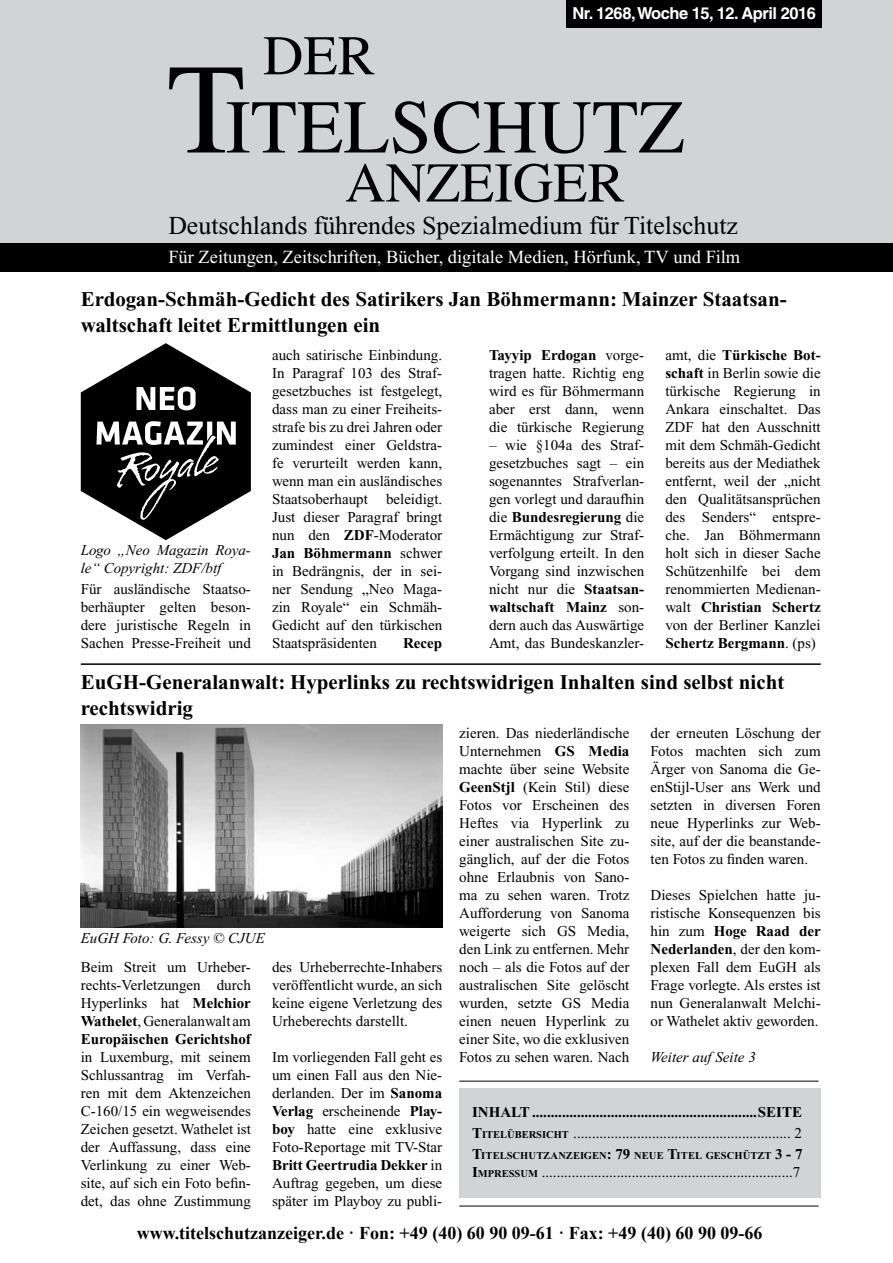
<style>
.page{position:relative;width:893px;height:1263px;background:#fff}
.page>*{position:absolute;margin:0;border:0;box-sizing:border-box;transform-origin:0 0}
.t1{font:75.9px "Times";color:#000}
.t2{font:55.95px "Times";color:#000}
.t3{font:25.8px "Times New Roman";color:#000}
.t4{font:700 21px/25.2px "Times New Roman";color:#000}
.t5{font:18.45px "Times New Roman";color:#fff}
.t6{font:700 18px "Times New Roman";color:#000}
.t7{font:700 16.5px "Helvetica";letter-spacing:-.03em;color:#fff}
.t8{font:15px/18px "Times New Roman";color:#000;text-align:justify}
.t9{font:700 15px/21px "Times New Roman";color:#000}
.t10{font:italic 15px/18px "Times New Roman";color:#000}
.t11{font:700 10.5px "Times New Roman";letter-spacing:.005em;color:#000}
.s1{font-size:128.4px}
.s2{font-weight:700}
.s3{font-style:inherit}
.s4{font-size:10.5px}
.s5{font-weight:400}
.s6{font-size:15px}
.s7{font-weight:700;font-size:10.5px}
</style>
<div class="page">
<img style="left:81px;top:724px;width:361px;height:204px">
<svg style="left:81px;top:343px;width:170px;height:197px"></svg>
<div style="left:0;top:0;width:893px;height:253px;background:#d1d3d4"></div>
<div style="left:0;top:243px;width:893px;height:29px;background:#000"></div>
<div style="left:567px;top:0;width:255px;height:27px;background:#000"></div>
<div style="left:459px;top:1089px;width:362px;height:109px;background:#d1d3d4"></div>
<hr style="left:459px;top:1081px;width:359px;height:1px;background:#000">
<hr style="left:459px;top:1206px;width:360px;height:1px;background:#000">
<hr style="left:81px;top:663px;width:740px;height:2px;background:#000">
<p class="t7" style="left:572px;top:3px;width:245px">Nr. 1268, Woche 15, 12. April 2016</p>
<h2 class="t2" style="left:263px;top:24px;width:114px">DER</h2>
<h1 class="t1" style="left:167px;top:84px;width:519px"><span class="s1">T</span>ITELSCHUTZ</h1>
<h2 class="t2" style="left:345px;top:151px;width:281px">ANZEIGER</h2>
<h3 class="t3" style="left:168px;top:211px;width:571px">Deutschlands führendes Spezialmedium für Titelschutz</h3>
<p class="t5" style="left:168px;top:247px;width:573px">Für Zeitungen, Zeitschriften, Bücher, digitale Medien, Hörfunk, TV und Film</p>
<h3 class="t4" style="left:81px;top:287px;width:707px">Erdogan-Schmäh-Gedicht des Satirikers Jan Böhmermann: Mainzer Staatsan&shy;waltschaft leitet Ermittlungen ein</h3>
<p class="t8" style="left:489px;top:346px;width:157px"><span class="s2">Tayyip Erdogan</span> vorge&shy;tragen hatte. Richtig eng wird es für Böhmermann aber erst dann, wenn die türkische Regierung</p>
<p class="t8" style="left:489px;top:436px;width:157px">– wie §104a des Straf&shy;gesetzbuches sagt – ein sogenanntes Strafverlan&shy;gen vorlegt und daraufhin die <span class="s2">Bundesregierung</span> die Ermächtigung zur Straf&shy;verfolgung erteilt. In den Vorgang sind inzwischen nicht nur die <span class="s2">Staatsan&shy;waltschaft Mainz</span> son&shy;dern auch das Auswärtige Amt, das Bundeskanzler-</p>
<p class="t8" style="left:665px;top:346px;width:157px">amt, die <span class="s2">Türkische Bot&shy;schaft</span> in Berlin sowie die türkische Regierung in Ankara einschaltet. Das ZDF hat den Ausschnitt mit dem Schmäh-Gedicht bereits aus der Mediathek entfernt, weil der „nicht den Qualitätsansprüchen des Senders“ entspre&shy;che. Jan Böhmermann holt sich in dieser Sache Schützenhilfe bei dem renommierten Medienan&shy;walt <span class="s2">Christian Schertz </span>von der Berliner Kanzlei <span class="s2">Schertz Bergmann</span>. (ps)</p>
<p class="t8" style="left:272px;top:346px;width:172px">auch satirische Einbindung.<br>In Paragraf 103 des Straf&shy;gesetzbuches ist festgelegt, dass man zu einer Freiheits&shy;strafe bis zu drei Jahren oder zumindest einer Geldstra&shy;fe verurteilt werden kann, wenn man ein ausländisches Staatsoberhaupt beleidigt.<br>Just dieser Paragraf bringt nun den <span class="s2">ZDF</span>-Moderator <span class="s2">Jan Böhmermann</span> schwer in Bedrängnis, der in sei&shy;ner Sendung „Neo Maga&shy;zin Royale“ ein Schmäh-Gedicht auf den türkischen Staatspräsidenten</p>
<p class="t10" style="left:81px;top:541px;width:172px">Logo „Neo Magazin Roya&shy;le“ Copyright: ZDF/btf</p>
<p class="t8" style="left:81px;top:580px;width:172px">Für ausländische Staatso&shy;berhäupter gelten beson&shy;dere juristische Regeln in Sachen Presse-Freiheit und</p>
<p class="t9" style="left:403px;top:633px;width:41px">Recep</p>
<h3 class="t4" style="left:81px;top:670px;width:705px">EuGH-Generalanwalt: Hyperlinks zu rechtswidrigen Inhalten sind selbst nicht rechtswidrig</h3>
<p class="t8" style="left:459px;top:724px;width:172px">zieren. Das niederländische Unternehmen <span class="s2">GS Media </span>machte über seine Website <span class="s2">GeenStjl</span> (Kein Stil) diese Fotos vor Erscheinen des Heftes via Hyperlink zu einer australischen Site zu&shy;gänglich, auf der die Fotos ohne Erlaubnis von Sano&shy;ma zu sehen waren. Trotz Aufforderung von Sanoma weigerte sich GS Media, den Link zu entfernen. Mehr noch – als die Fotos auf der australischen Site gelöscht wurden, setzte GS Media einen neuen Hyperlink zu einer Site, wo die exklusiven Fotos zu sehen waren. Nach</p>
<p class="t8" style="left:651px;top:724px;width:172px">der erneuten Löschung der Fotos machten sich zum Ärger von Sanoma die Ge&shy;enStijl-User ans Werk und setzten in diversen Foren neue Hyperlinks zur Web&shy;site, auf der die beanstande&shy;ten Fotos zu finden waren.</p>
<p class="t8" style="left:651px;top:886px;width:172px">Dieses Spielchen hatte ju&shy;ristische Konsequenzen bis hin zum <span class="s2">Hoge Raad der Nederlanden</span>, der den kom&shy;plexen Fall dem EuGH als Frage vorlegte. Als erstes ist nun Generalanwalt Melchi&shy;or Wathelet aktiv geworden.</p>
<p class="t10" style="left:651px;top:1048px;width:107px">Weiter auf Seite 3</p>
<p class="t10" style="left:81px;top:929px;width:186px">EuGH Foto: G. Fessy © CJUE</p>
<p class="t8" style="left:81px;top:958px;width:172px">Beim Streit um Urheber&shy;rechts-Verletzungen durch Hyperlinks hat <span class="s2">Melchior Wathelet</span>, Generalanwalt am <span class="s2">Europäischen Gerichtshof</span></p>
<p class="t8" style="left:81px;top:1048px;width:172px">in Luxemburg, mit seinem Schlussantrag im Verfah&shy;ren mit dem Aktenzeichen C-160/15 ein wegweisendes Zeichen gesetzt. Wathelet ist der Auffassung, dass eine Verlinkung zu einer Web&shy;site, auf sich ein Foto befin&shy;det, das ohne Zustimmung</p>
<p class="t8" style="left:272px;top:958px;width:172px">des Urheberrechte-Inhabers veröffentlicht wurde, an sich keine eigene Verletzung des Urheberechts darstellt.</p>
<p class="t8" style="left:272px;top:1048px;width:172px">Im vorliegenden Fall geht es um einen Fall aus den Nie&shy;derlanden. Der im <span class="s2">Sanoma Verlag</span> erscheinende <span class="s2">Play&shy;boy</span> hatte eine exklusive Foto-Reportage mit TV-Star <span class="s2">Britt Geertrudia Dekker</span> in Auftrag gegeben, um diese später im Playboy zu publi-</p>
<p class="t6" style="left:137px;top:1220px;width:627px">www.titelschutzanzeiger.de · Fon: +49 (40) 60 90 09-61 · Fax: +49 (40) 60 90 09-66</p>
<p class="t9" style="left:472px;top:1102px;width:331px">Inhalt............................................................Seite<br><span class="s3">T</span><span class="s4">ITELÜBERSICHT</span> <span class="s5">.......................................................... 2</span></p>
<p class="t11" style="left:472px;top:1150px;width:332px"><span class="s6">T</span>ITELSCHUTZANZEIGEN<span class="s6">: 79</span> NEUE <span class="s6">T</span>ITEL GESCHÜTZT <span class="s6">3 - 7</span></p>
<p class="t8" style="left:472px;top:1163px;width:330px"><span class="s2">I</span><span class="s7">MPRESSUM</span> ...................................................................7</p>
</div>
